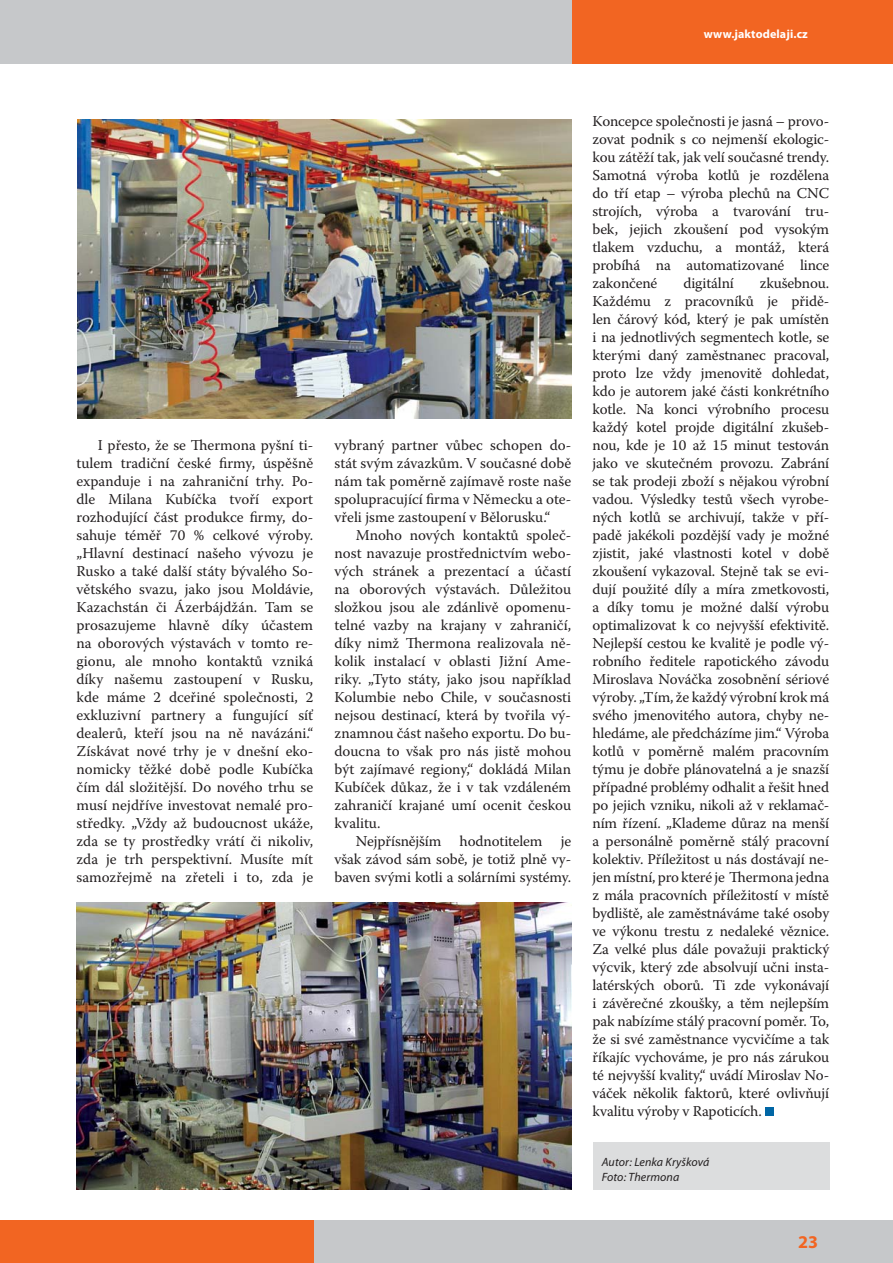
<style>
.page{position:relative;width:893px;height:1263px;background:#fff}
.page>*{position:absolute;margin:0;border:0;box-sizing:border-box;transform-origin:0 0}
.t1{font:700 18px "Myriad Pro";color:#f26522}
.t2{font:15px/18px "Warnock Pro";letter-spacing:-.005em;color:#231f20;text-align:justify}
.t3{font:italic 12px/15px "Myriad Pro";letter-spacing:.01em;color:#231f20}
.t4{font:700 12px "Myriad Pro";letter-spacing:.01em;color:#fff}
</style>
<div class="page">
<div style="left:572px;top:0;width:321px;height:64px;background:#f26522"></div>
<div style="left:301px;top:1220px;width:592px;height:43px;background:#c6c8ca"></div>
<div style="left:0;top:1220px;width:313px;height:43px;background:#f26522"></div>
<div style="left:0;top:0;width:572px;height:64px;background:#c6c8ca"></div>
<div style="left:765px;top:1107px;width:8px;height:9px;background:#0066a5"></div>
<div style="left:593px;top:1142px;width:236px;height:47px;background:#dcddde"></div>
<img style="left:77px;top:119px;width:495px;height:299px">
<img style="left:77px;top:903px;width:494px;height:286px">
<p class="t4" style="left:704px;top:29px;width:106px">www.jaktodelaji.cz</p>
<p class="t2" style="left:77px;top:438px;width:238px;text-indent:21px">I přesto, že se Thermona pyšní ti&shy;tulem tradiční české firmy, úspěšně expanduje i na zahraniční trhy. Po&shy;dle Milana Kubíčka tvoří export rozhodující část produkce firmy, do&shy;sahuje téměř 70 % celkové výroby. „Hlavní destinací našeho vývozu je Rusko a také další státy bývalého So&shy;větského svazu, jako jsou Moldávie, Kazachstán či Ázerbájdžán. Tam se prosazujeme hlavně díky účastem na oborových výstavách v tomto re&shy;gionu, ale mnoho kontaktů vzniká díky našemu zastoupení v Rusku, kde máme 2 dceřiné společnosti, 2 exkluzivní partnery a fungující síť dealerů, kteří jsou na ně navázáni.“ Získávat nové trhy je v dnešní eko&shy;nomicky těžké době podle Kubíčka čím dál složitější. Do nového trhu se musí nejdříve investovat nemalé pro&shy;středky. „Vždy až budoucnost ukáže, zda se ty prostředky vrátí či nikoliv, zda je trh perspektivní. Musíte mít samozřejmě na zřeteli i to, zda je</p>
<p class="t2" style="left:334px;top:438px;width:238px">vybraný partner vůbec schopen do&shy;stát svým závazkům. V současné době nám tak poměrně zajímavě roste naše spolupracující firma v Německu a ote&shy;vřeli jsme zastoupení v Bělorusku.“</p>
<p class="t2" style="left:334px;top:528px;width:238px;text-indent:21px">Mnoho nových kontaktů společ&shy;nost navazuje prostřednictvím webo&shy;vých stránek a prezentací a účastí na oborových výstavách. Důležitou složkou jsou ale zdánlivě opomenu&shy;telné vazby na krajany v zahraničí, díky nimž Thermona realizovala ně&shy;kolik instalací v oblasti Jižní Ame&shy;riky. „Tyto státy, jako jsou například Kolumbie nebo Chile, v současnosti nejsou destinací, která by tvořila vý&shy;znamnou část našeho exportu. Do bu&shy;doucna to však pro nás jistě mohou být zajímavé regiony,“ dokládá Milan Kubíček důkaz, že i v tak vzdáleném zahraničí krajané umí ocenit českou kvalitu.</p>
<p class="t2" style="left:334px;top:834px;width:238px;text-indent:21px">Nejpřísnějším hodnotitelem je však závod sám sobě, je totiž plně vy&shy;baven svými kotli a solárními systémy.</p>
<p class="t2" style="left:592px;top:114px;width:238px">Koncepce společnosti je jasná – provo&shy;zovat podnik s co nejmenší ekologic&shy;kou zátěží tak, jak velí současné trendy.<br>Samotná výroba kotlů je rozdělena do tří etap – výroba plechů na CNC strojích, výroba a tvarování tru&shy;bek, jejich zkoušení pod vysokým tlakem vzduchu, a montáž, která probíhá na automatizované lince zakončené</p>
<p class="t2" style="left:592px;top:276px;width:238px;text-indent:167px">zkušebnou.<br>Každému z pracovníků je přidě&shy;len čárový kód, který je pak umístěn i na jednotlivých segmentech kotle, se kterými daný zaměstnanec pracoval, proto lze vždy jmenovitě dohledat, kdo je autorem jaké části konkrétního kotle. Na konci výrobního procesu každý kotel projde digitální zkušeb&shy;nou, kde je 10 až 15 minut testován jako ve skutečném provozu. Zabrání se tak prodeji zboží s nějakou výrobní vadou. Výsledky testů všech vyrobe&shy;ných kotlů se archivují, takže v pří&shy;padě jakékoli pozdější vady je možné zjistit, jaké vlastnosti kotel v době zkoušení vykazoval. Stejně tak se evi&shy;dují použité díly a míra zmetkovosti, a díky tomu je možné další výrobu optimalizovat k co nejvyšší efektivitě.<br>Nejlepší cestou ke kvalitě je podle vý&shy;robního ředitele rapotického závodu Miroslava Nováčka zosobnění sériové výroby. „Tím, že každý výrobní krok má svého jmenovitého autora, chyby ne&shy;hledáme, ale předcházíme jim.“ Výroba kotlů v poměrně malém pracovním týmu je dobře plánovatelná a je snazší případné problémy odhalit a řešit hned po jejich vzniku, nikoli až v reklamač&shy;ním řízení. „Klademe důraz na menší a personálně poměrně stálý pracovní kolektiv. Příležitost u nás dostávají ne&shy;jen místní, pro které je Thermona jedna z mála pracovních příležitostí v místě bydliště, ale zaměstnáváme také osoby ve výkonu trestu z nedaleké věznice.<br>Za velké plus dále považuji praktický výcvik, který zde absolvují učni insta&shy;latérských oborů. Ti zde vykonávají i závěrečné zkoušky, a těm nejlepším pak nabízíme stálý pracovní poměr. To, že si své zaměstnance vycvičíme a tak říkajíc vychováme, je pro nás zárukou té nejvyšší kvality,“ uvádí Miroslav No&shy;váček několik faktorů, které ovlivňují kvalitu výroby v Rapoticích.</p>
<p class="t3" style="left:602px;top:1156px;width:109px">Autor: Lenka Kryšková<br>Foto: Thermona</p>
<p class="t2" style="left:683px;top:276px;width:52px">digitální</p>
<p class="t1" style="left:798px;top:1235px;width:22px">23</p>
</div>
